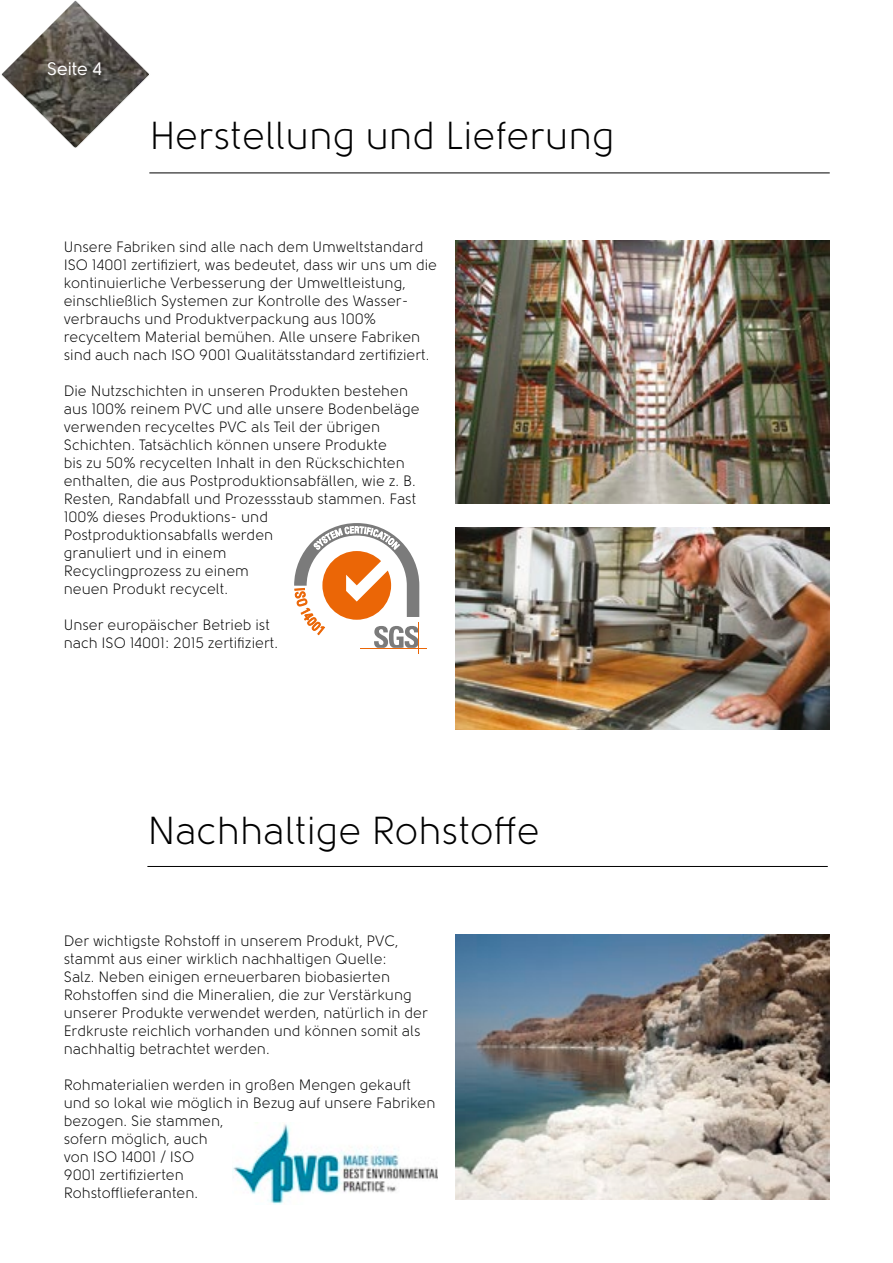
<style>
.page{position:relative;width:893px;height:1263px;background:#fff}
.page>*{position:absolute;margin:0;border:0;box-sizing:border-box;transform-origin:0 0}
.t1{font:39px "Solomon";color:#000}
.t2{font:18px "Solomon";color:#fff}
.t3{font:15px/18px "Solomon";color:#000}
</style>
<div class="page">
<svg style="left:1px;top:0;width:148px;height:148px"></svg>
<img style="left:455px;top:240px;width:374px;height:264px">
<img style="left:455px;top:527px;width:374px;height:202px">
<hr style="left:361px;top:648px;width:66px;height:1px;background:#eb6606">
<hr style="left:418px;top:622px;width:1px;height:31px;background:#eb6606">
<svg style="left:294px;top:523px;width:125px;height:125px"></svg>
<hr style="left:149px;top:173px;width:681px;height:1px;background:#000">
<hr style="left:147px;top:866px;width:681px;height:1px;background:#000">
<img style="left:233px;top:1124px;width:204px;height:81px">
<img style="left:455px;top:935px;width:374px;height:264px">
<p class="t2" style="left:47px;top:59px;width:56px">Seite 4</p>
<p class="t1" style="left:149px;top:114px;width:467px">Herstellung und Lieferung</p>
<p class="t3" style="left:64px;top:237px;width:375px">Unsere Fabriken sind alle nach dem Umweltstandard<br>ISO 14001 zertifiziert, was bedeutet, dass wir uns um die</p>
<p class="t3" style="left:64px;top:273px;width:346px">kontinuierliche Verbesserung der Umweltleistung, einschließlich Systemen zur Kontrolle des Wasser-</p>
<p class="t3" style="left:64px;top:309px;width:367px">verbrauchs und Produktverpackung aus 100% recyceltem Material bemühen. Alle unsere Fabriken sind auch nach ISO 9001 Qualitätsstandard zertifiziert.</p>
<p class="t3" style="left:64px;top:381px;width:357px">Die Nutzschichten in unseren Produkten bestehen aus 100% reinem PVC und alle unsere Bodenbeläge verwenden recyceltes PVC als Teil der übrigen Schichten. Tatsächlich können unsere Produkte<br>bis zu 50% recycelten Inhalt in den Rückschichten enthalten, die aus Postproduktionsabfällen, wie z. B.<br>Resten, Randabfall und Prozessstaub stammen. Fast 100% dieses Produktions- und Postproduktionsabfalls werden<br>granuliert und in einem<br>Recyclingprozess zu einem<br>neuen Produkt recycelt.</p>
<p class="t3" style="left:64px;top:615px;width:216px">Unser europäischer Betrieb ist nach ISO 14001: 2015 zertifiziert.</p>
<p class="t1" style="left:147px;top:810px;width:394px">Nachhaltige Rohstoffe</p>
<p class="t3" style="left:64px;top:932px;width:366px">Der wichtigste Rohstoff in unserem Produkt, PVC, stammt aus einer wirklich nachhaltigen Quelle:<br>Salz. Neben einigen erneuerbaren biobasierten Rohstoffen sind die Mineralien, die zur Verstärkung unserer Produkte verwendet werden, natürlich in der Erdkruste reichlich vorhanden und können somit als nachhaltig betrachtet werden.</p>
<p class="t3" style="left:64px;top:1076px;width:373px">Rohmaterialien werden in großen Mengen gekauft und so lokal wie möglich in Bezug auf unsere Fabriken bezogen. Sie stammen,<br>sofern möglich, auch<br>von ISO 14001 / ISO<br>9001 zertifizierten<br>Rohstofflieferanten.</p>
</div>
